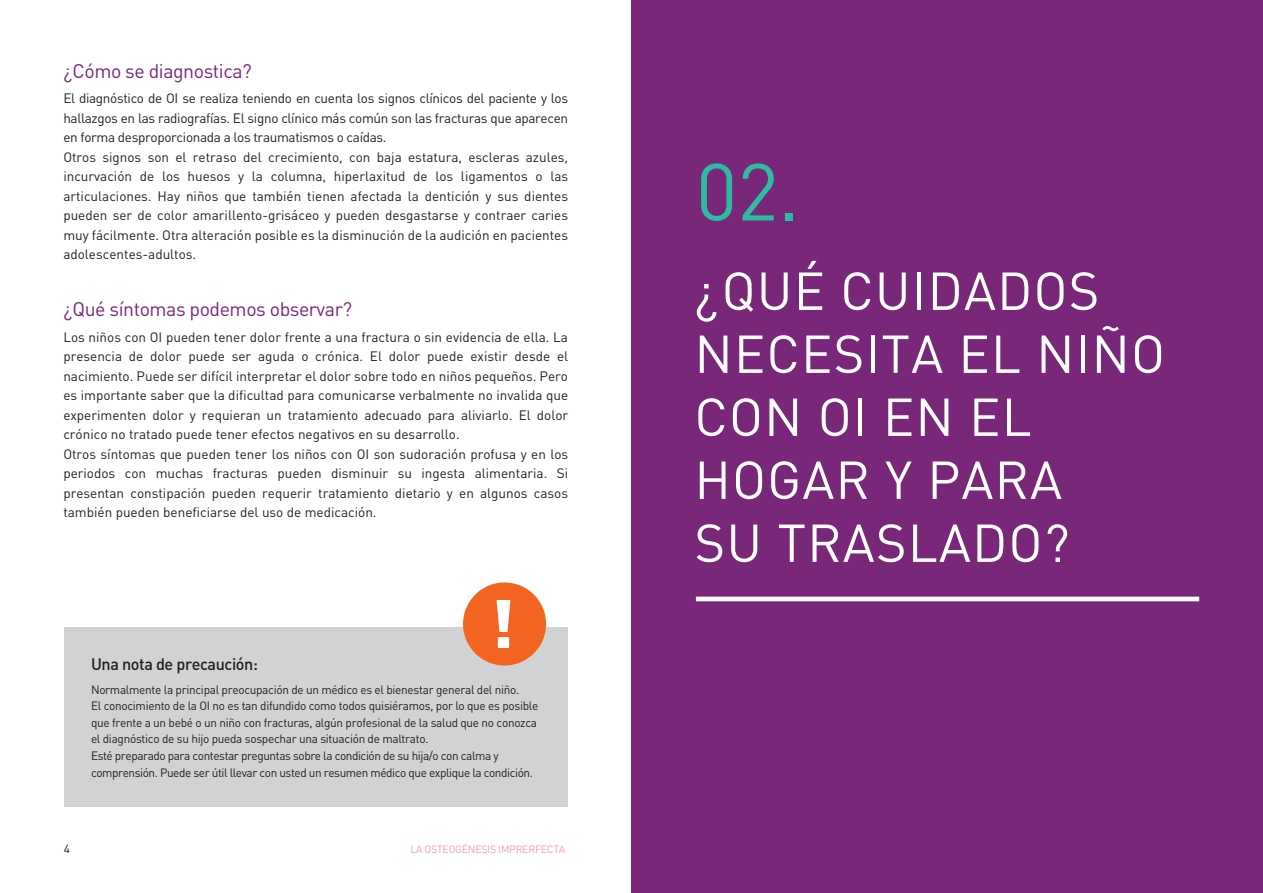
<style>
.page{position:relative;width:1263px;height:893px;background:#fff}
.page>*{position:absolute;margin:0;border:0;box-sizing:border-box;transform-origin:0 0}
.t1{font:79.5px "DIN Pro";color:#2ebca1}
.t2{font:52.5px/63px "DIN Pro";letter-spacing:.02em;color:#fff}
.t3{font:19.5px "DIN Pro";letter-spacing:-.025em;color:#782779}
.t4{font:500 16.5px "DIN Pro";letter-spacing:-.025em;color:#231f20}
.t5{font:13.5px/19.5px "DIN Pro";color:#231f20}
.t6{font:12px/16.5px "DIN Pro";letter-spacing:-.025em;color:#231f20}
.t7{font:10.5px "DIN Pro";letter-spacing:-.025em;color:rgb(238 57 65/.5)}
</style>
<div class="page">
<div style="left:64px;top:628px;width:504px;height:179px;background:#d1d2d4"></div>
<div style="left:463px;top:582px;width:83px;height:83px;background:#f36421;border-radius:50%"></div>
<div style="left:631px;top:0;width:632px;height:893px;background:#782779"></div>
<hr style="left:696px;top:597px;width:503px;height:4px;background:#fff">
<svg style="left:496px;top:600px;width:14px;height:48px"></svg>
<h3 class="t3" style="left:63px;top:57px;width:190px">¿Cómo se diagnostica?</h3>
<p class="t5" style="left:63px;top:88px;width:506px">El diagnóstico de OI se realiza teniendo en cuenta los signos clínicos del paciente y los hallazgos en las radiografías. El signo clínico más común son las fracturas que aparecen en forma desproporcionada a los traumatismos o caídas.<br>Otros signos son el retraso del crecimiento, con baja estatura, escleras azules, incurvación de los huesos y la columna, hiperlaxitud de los ligamentos o las articulaciones. Hay niños que también tienen afectada la dentición y sus dientes pueden ser de color amarillento-grisáceo y pueden desgastarse y contraer caries muy fácilmente. Otra alteración posible es la disminución de la audición en pacientes adolescentes-adultos.</p>
<h3 class="t3" style="left:63px;top:296px;width:290px">¿Qué síntomas podemos observar?</h3>
<p class="t5" style="left:63px;top:326px;width:506px">Los niños con OI pueden tener dolor frente a una fractura o sin evidencia de ella. La presencia de dolor puede ser aguda o crónica. El dolor puede existir desde el nacimiento. Puede ser difícil interpretar el dolor sobre todo en niños pequeños. Pero es importante saber que la dificultad para comunicarse verbalmente no invalida que experimenten dolor y requieran un tratamiento adecuado para aliviarlo. El dolor crónico no tratado puede tener efectos negativos en su desarrollo.<br>Otros síntomas que pueden tener los niños con OI son sudoración profusa y en los periodos con muchas fracturas pueden disminuir su ingesta alimentaria. Si presentan constipación pueden requerir tratamiento dietario y en algunos casos también pueden beneficiarse del uso de medicación.</p>
<p class="t4" style="left:91px;top:653px;width:168px">Una nota de precaución:</p>
<p class="t6" style="left:91px;top:681px;width:449px">Normalmente la principal preocupación de un médico es el bienestar general del niño.<br>El conocimiento de la OI no es tan difundido como todos quisiéramos, por lo que es posible que frente a un bebé o un niño con fracturas, algún profesional de la salud que no conozca el diagnóstico de su hijo pueda sospechar una situación de maltrato.<br>Esté preparado para contestar preguntas sobre la condición de su hija/o con calma y comprensión. Puede ser útil llevar con usted un resumen médico que explique la condición.</p>
<p class="t6" style="left:64px;top:840px;width:8px">4</p>
<p class="t7" style="left:410px;top:842px;width:156px">LA OSTEOGÉNESIS IMPRERFECTA</p>
<h1 class="t1" style="left:696px;top:138px;width:105px">02.</h1>
<h2 class="t2" style="left:694px;top:257px;width:472px">¿QUÉ CUIDADOS<br>NECESITA EL NIÑO<br>CON OI EN EL<br>HOGAR Y PARA<br>SU TRASLADO?</h2>
</div>
